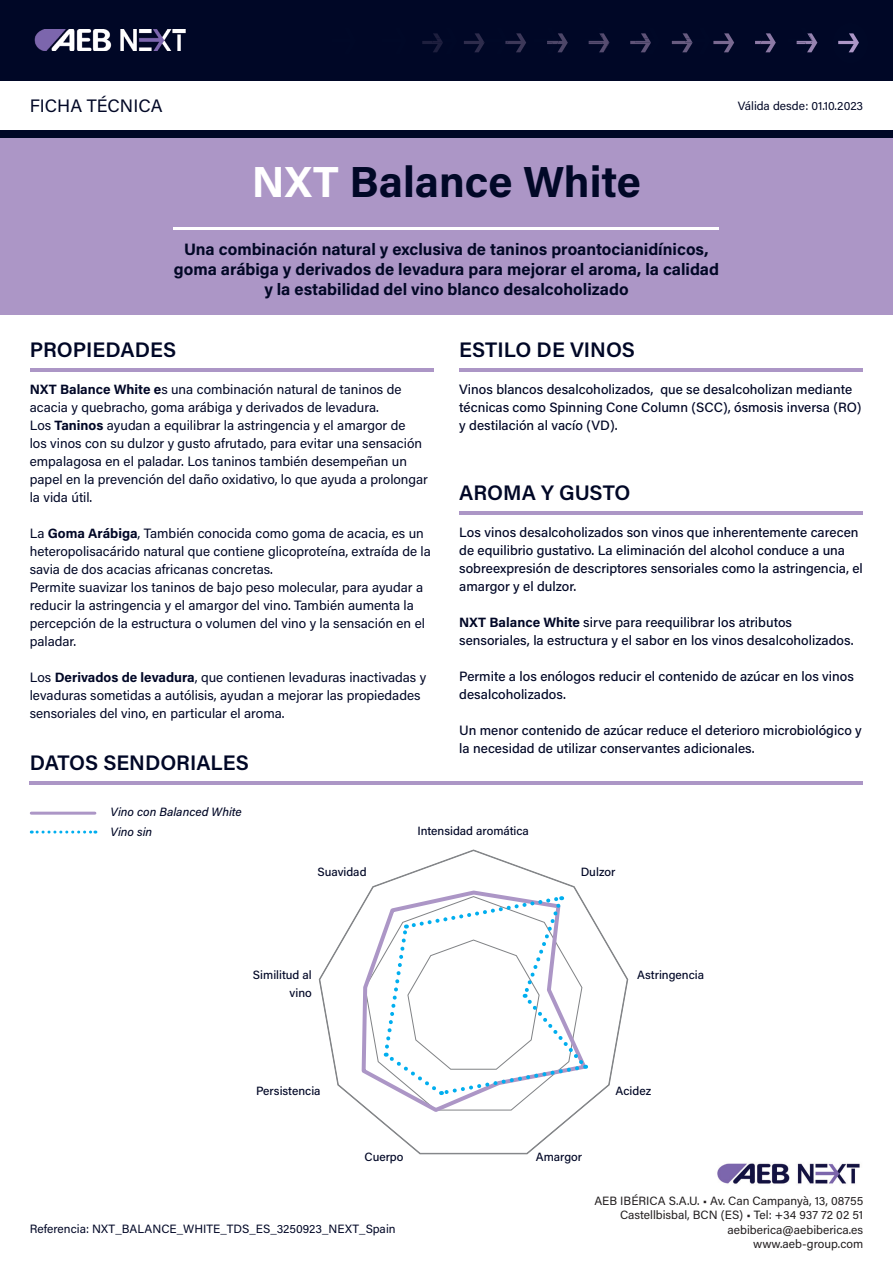
<style>
.page{position:relative;width:893px;height:1263px;background:#fff}
.page>*{position:absolute;margin:0;border:0;box-sizing:border-box;transform-origin:0 0}
.t1{font:700 43.5px "Acumin Pro";color:#010827}
.t2{font:600 21px "Acumin Pro";color:#000726}
.t3{font:18px "Acumin Pro";color:#020826}
.t4{font:700 16.5px/19.8px "Acumin Pro";color:#020826;text-align:center}
.t5{font:13.5px/18px "Acumin Pro";color:#000726}
.t6{font:500 13.5px/18px "Acumin Pro";color:#000726}
.t7{font:12px/14.4px "Acumin Pro";color:#231f20;text-align:right}
.t8{font:500 12px/18px "Acumin Pro";color:#000726;text-align:right}
.t9{font:12px "Acumin Pro";color:#000726}
.t10{font:italic 500 12px/20.1px "Acumin Pro";color:#000726}
.t11{font:12px "Acumin Pro";color:#020826}
.s1{color:#fff}
.s2{font-weight:700}
</style>
<div class="page">
<div style="left:0;top:0;width:893px;height:81px;background:#000726"></div>
<div style="left:0;top:138px;width:893px;height:177px;background:#ac96c6"></div>
<div style="left:0;top:130px;width:893px;height:8px;background:#000726"></div>
<img style="left:34px;top:30px;width:152px;height:21px">
<img style="left:717px;top:1163px;width:143px;height:21px">
<svg style="left:422px;top:33px;width:21px;height:19px"></svg>
<svg style="left:464px;top:33px;width:62px;height:20px"></svg>
<svg style="left:547px;top:33px;width:21px;height:20px"></svg>
<svg style="left:588px;top:33px;width:22px;height:20px"></svg>
<svg style="left:630px;top:33px;width:21px;height:20px"></svg>
<svg style="left:672px;top:33px;width:104px;height:20px"></svg>
<svg style="left:796px;top:33px;width:21px;height:20px"></svg>
<svg style="left:838px;top:33px;width:21px;height:20px"></svg>
<hr style="left:174px;top:227px;width:545px;height:3px;background:#fff">
<hr style="left:30px;top:368px;width:404px;height:3px;background:#ac96c6">
<hr style="left:30px;top:781px;width:833px;height:3px;background:#ac96c6">
<hr style="left:459px;top:368px;width:404px;height:3px;background:#ac96c6">
<hr style="left:459px;top:511px;width:404px;height:3px;background:#ac96c6">
<hr style="left:31px;top:812px;width:64px;height:3px;background:#ac96c6">
<svg style="left:31px;top:830px;width:65px;height:3px"></svg>
<svg style="left:320px;top:850px;width:307px;height:303px"></svg>
<svg style="left:360px;top:888px;width:230px;height:226px"></svg>
<svg style="left:382px;top:894px;width:206px;height:203px"></svg>
<h3 class="t3" style="left:30px;top:93px;width:134px">FICHA TÉCNICA</h3>
<p class="t11" style="left:738px;top:97px;width:127px">Válida desde: 01.10.2023</p>
<h1 class="t1" style="left:252px;top:151px;width:391px"><span class="s1">NXT</span> Balance White</h1>
<p class="t4" style="left:174px;top:239px;width:547px">Una combinación natural y exclusiva de taninos proantocianidínicos, goma arábiga y derivados de levadura para mejorar el aroma, la calidad y la estabilidad del vino blanco desalcoholizado</p>
<h2 class="t2" style="left:30px;top:335px;width:148px">PROPIEDADES</h2>
<h2 class="t2" style="left:459px;top:335px;width:177px">ESTILO DE VINOS</h2>
<p class="t5" style="left:30px;top:379px;width:400px"><span class="s2">NXT Balance White e</span>s una combinación natural de taninos de acacia y quebracho, goma arábiga y derivados de levadura.<br>Los <span class="s2">Taninos</span> ayudan a equilibrar la astringencia y el amargor de<br>los vinos con su dulzor y gusto afrutado, para evitar una sensación empalagosa en el paladar. Los taninos también desempeñan un papel en la prevención del daño oxidativo, lo que ayuda a prolongar la vida útil.</p>
<p class="t5" style="left:30px;top:523px;width:403px">La <span class="s2">Goma Arábiga</span>, También conocida como goma de acacia, es un heteropolisacárido natural que contiene glicoproteína, extraída de la savia de dos acacias africanas concretas.<br>Permite suavizar los taninos de bajo peso molecular, para ayudar a reducir la astringencia y el amargor del vino. También aumenta la percepción de la estructura o volumen del vino y la sensación en el paladar.</p>
<p class="t5" style="left:30px;top:667px;width:398px">Los <span class="s2">Derivados de levadura</span>, que contienen levaduras inactivadas y levaduras sometidas a autólisis, ayudan a mejorar las propiedades sensoriales del vino, en particular el aroma.</p>
<h2 class="t2" style="left:30px;top:748px;width:221px">DATOS SENDORIALES</h2>
<p class="t6" style="left:459px;top:379px;width:404px">Vinos blancos desalcoholizados, que se desalcoholizan mediante técnicas como Spinning Cone Column (SCC), ósmosis inversa (RO) y destilación al vacío (VD).</p>
<h2 class="t2" style="left:459px;top:478px;width:173px">AROMA Y GUSTO</h2>
<p class="t6" style="left:459px;top:522px;width:405px">Los vinos desalcoholizados son vinos que inherentemente carecen de equilibrio gustativo. La eliminación del alcohol conduce a una sobreexpresión de descriptores sensoriales como la astringencia, el amargor y el dulzor.</p>
<p class="t6" style="left:459px;top:612px;width:396px"><span class="s2">NXT Balance White</span> sirve para reequilibrar los atributos sensoriales, la estructura y el sabor en los vinos desalcoholizados.</p>
<p class="t6" style="left:459px;top:666px;width:396px">Permite a los enólogos reducir el contenido de azúcar en los vinos desalcoholizados.</p>
<p class="t6" style="left:459px;top:720px;width:404px">Un menor contenido de azúcar reduce el deterioro microbiológico y la necesidad de utilizar conservantes adicionales.</p>
<p class="t10" style="left:111px;top:801px;width:133px">Vino con Balanced White<br>Vino sin</p>
<p class="t8" style="left:417px;top:821px;width:113px">Intensidad aromática</p>
<p class="t8" style="left:317px;top:862px;width:51px">Suavidad</p>
<p class="t8" style="left:581px;top:862px;width:36px">Dulzor</p>
<p class="t8" style="left:253px;top:965px;width:60px">Similitud al vino</p>
<p class="t8" style="left:256px;top:1081px;width:66px">Persistencia</p>
<p class="t8" style="left:637px;top:965px;width:69px">Astringencia</p>
<p class="t8" style="left:365px;top:1147px;width:40px">Cuerpo</p>
<p class="t8" style="left:536px;top:1147px;width:48px">Amargor</p>
<p class="t8" style="left:615px;top:1081px;width:37px">Acidez</p>
<p class="t9" style="left:30px;top:1220px;width:367px">Referencia: NXT_BALANCE_WHITE_TDS_ES_3250923_NEXT_Spain</p>
<p class="t7" style="left:594px;top:1193px;width:270px">AEB IBÉRICA S.A.U. • Av. Can Campanyà, 13, 08755<br>Castellbisbal, BCN (ES) • Tel: +34 937 72 02 51 aebiberica@aebiberica.es<br>www.aeb-group.com</p>
</div>
